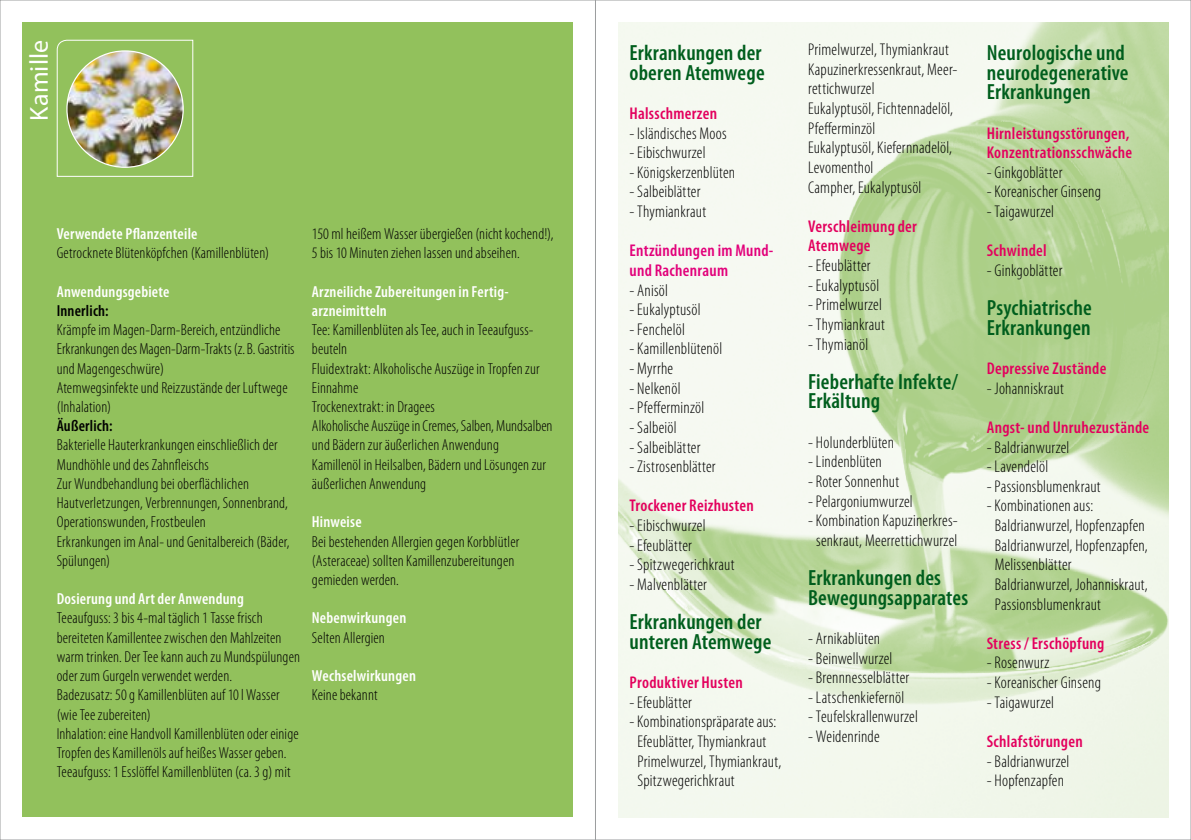
<style>
.page{position:relative;width:1191px;height:840px;background:#fff}
.page>*{position:absolute;margin:0;border:0;box-sizing:border-box;transform-origin:0 0}
.t1{font:26px "Myriad Pro";letter-spacing:.005em;color:#fff}
.t2{font:600 condensed 22px/19.6px "Myriad Pro";letter-spacing:.005em;color:#005e1d}
.t3{font:300 condensed 17px/19.6px "Myriad Pro";letter-spacing:.01em;color:#000}
.t4{font:600 condensed 17px/19.6px "Myriad Pro";letter-spacing:.015em;color:#e3005d}
.t5{font:600 condensed 17px/19.6px "Myriad Pro";letter-spacing:.015em;color:#e2007a}
.t6{font:300 condensed 16px/19.2px "Myriad Pro";letter-spacing:.01em;color:#000}
.t7{font:600 condensed 16px/19.2px "Myriad Pro";letter-spacing:.015em;color:#fff}
.t8{font:600 condensed 16px "Myriad Pro";letter-spacing:.015em;color:#000}
</style>
<div class="page">
<img style="left:618px;top:23px;width:550px;height:793px">
<div style="left:23px;top:23px;width:550px;height:793px;background:#92c15c"></div>
<svg style="left:56px;top:39px;width:138px;height:138px"></svg>
<img style="left:67px;top:51px;width:116px;height:116px;border-radius:58px">
<h1 class="t1" style="left:25px;top:121px;width:82px;rotate:-90deg">Kamille</h1>
<p class="t7" style="left:57px;top:224px;width:142px">Verwendete Pflanzenteile</p>
<p class="t6" style="left:57px;top:243px;width:214px">Getrocknete Blütenköpfchen (Kamillenblüten)</p>
<p class="t7" style="left:57px;top:282px;width:114px">Anwendungsgebiete</p>
<p class="t8" style="left:57px;top:302px;width:53px">Innerlich:</p>
<p class="t6" style="left:57px;top:320px;width:239px">Krämpfe im Magen-Darm-Bereich, entzündliche Erkrankungen des Magen-Darm-Trakts (z.B. Gastritis und Magengeschwüre)<br>Atemwegsinfekte und Reizzustände der Luftwege (Inhalation)</p>
<p class="t8" style="left:57px;top:417px;width:57px">Äußerlich:</p>
<p class="t6" style="left:57px;top:435px;width:234px">Bakterielle Hauterkrankungen einschließlich der Mundhöhle und des Zahnfleischs<br>Zur Wundbehandlung bei oberflächlichen Hautverletzungen, Verbrennungen, Sonnenbrand, Operationswunden, Frostbeulen<br>Erkrankungen im Anal- und Genitalbereich (Bäder, Spülungen)</p>
<p class="t7" style="left:57px;top:589px;width:189px">Dosierung und Art der Anwendung</p>
<p class="t6" style="left:57px;top:608px;width:245px">Teeaufguss: 3 bis 4-mal täglich 1 Tasse frisch bereiteten Kamillentee zwischen den Mahlzeiten warm trinken. Der Tee kann auch zu Mundspülungen oder zum Gurgeln verwendet werden.<br>Badezusatz: 50 g Kamillenblüten auf 10l Wasser (wie Tee zubereiten)<br>Inhalation: eine Handvoll Kamillenblüten oder einige Tropfen des Kamillenöls auf heißes Wasser geben.<br>Teeaufguss: 1 Esslöffel Kamillenblüten (ca. 3 g) mit</p>
<p class="t6" style="left:312px;top:224px;width:243px">150 ml heißem Wasser übergießen (nicht kochend!),<br>5 bis 10 Minuten ziehen lassen und abseihen.</p>
<p class="t7" style="left:312px;top:282px;width:198px">Arzneiliche Zubereitungen in Fertig&shy;arzneimitteln</p>
<p class="t6" style="left:312px;top:320px;width:242px">Tee: Kamillenblüten als Tee, auch in Teeaufguss&shy;beuteln<br>Fluidextrakt: Alkoholische Auszüge in Tropfen zur Einnahme<br>Trockenextrakt: in Dragees<br>Alkoholische Auszüge in Cremes, Salben, Mundsalben und Bädern zur äußerlichen Anwendung<br>Kamillenöl in Heilsalben, Bädern und Lösungen zur äußerlichen Anwendung</p>
<p class="t7" style="left:312px;top:512px;width:51px">Hinweise</p>
<p class="t6" style="left:312px;top:531px;width:209px">Bei bestehenden Allergien gegen Korbblütler (Asteraceae) sollten Kamillenzubereitungen gemieden werden.</p>
<p class="t7" style="left:312px;top:608px;width:96px">Nebenwirkungen</p>
<p class="t6" style="left:312px;top:627px;width:74px">Selten Allergien</p>
<p class="t7" style="left:312px;top:666px;width:106px">Wechselwirkungen</p>
<p class="t6" style="left:312px;top:685px;width:67px">Keine bekannt</p>
<h2 class="t2" style="left:629px;top:43px;width:137px">Erkrankungen der oberen Atemwege</h2>
<p class="t4" style="left:629px;top:104px;width:89px">Halsschmerzen</p>
<p class="t3" style="left:629px;top:123px;width:99px">- Isländisches Moos</p>
<p class="t3" style="left:629px;top:143px;width:78px">- Eibischwurzel</p>
<p class="t3" style="left:629px;top:163px;width:107px">- Königskerzenblüten</p>
<p class="t3" style="left:629px;top:182px;width:72px">- Salbeiblätter</p>
<p class="t3" style="left:629px;top:202px;width:78px">- Thymiankraut</p>
<p class="t5" style="left:629px;top:241px;width:145px">Entzündungen im Mund&shy;und Rachenraum</p>
<p class="t3" style="left:629px;top:280px;width:40px">- Anisöl</p>
<p class="t3" style="left:629px;top:300px;width:73px">- Eukalyptusöl</p>
<p class="t3" style="left:629px;top:319px;width:57px">- Fenchelöl</p>
<p class="t3" style="left:629px;top:339px;width:94px">- Kamillenblütenöl</p>
<p class="t3" style="left:629px;top:359px;width:45px">- Myrrhe</p>
<p class="t3" style="left:629px;top:378px;width:53px">- Nelkenöl</p>
<p class="t3" style="left:629px;top:398px;width:76px">- Pfefferminzöl</p>
<p class="t3" style="left:629px;top:417px;width:49px">- Salbeiöl</p>
<p class="t3" style="left:629px;top:437px;width:72px">- Salbeiblätter</p>
<p class="t3" style="left:629px;top:457px;width:88px">- Zistrosenblätter</p>
<p class="t4" style="left:629px;top:496px;width:126px">Trockener Reizhusten</p>
<p class="t3" style="left:629px;top:515px;width:78px">- Eibischwurzel</p>
<p class="t3" style="left:629px;top:535px;width:64px">- Efeublätter</p>
<p class="t3" style="left:629px;top:555px;width:106px">- Spitzwegerichkraut</p>
<p class="t3" style="left:629px;top:574px;width:79px">- Malvenblätter</p>
<h2 class="t2" style="left:629px;top:612px;width:143px">Erkrankungen der unteren Atemwege</h2>
<p class="t4" style="left:629px;top:672px;width:115px">Produktiver Husten</p>
<p class="t3" style="left:629px;top:692px;width:64px">- Efeublätter</p>
<p class="t3" style="left:637px;top:711px;width:145px;text-indent:-8px">- Kombinationspräparate aus:<br>Efeublätter, Thymiankraut<br>Primelwurzel, Thymiankraut,<br>Spitzwegerichkraut</p>
<p class="t3" style="left:808px;top:40px;width:151px">Primelwurzel, Thymiankraut<br>Kapuzinerkressenkraut, Meer&shy;rettichwurzel<br>Eukalyptusöl, Fichtennadelöl,<br>Pfefferminzöl<br>Eukalyptusöl, Kiefernnadelöl,<br>Levomenthol<br>Campher, Eukalyptusöl</p>
<p class="t4" style="left:808px;top:216px;width:110px">Verschleimung der<br>Atemwege</p>
<p class="t3" style="left:808px;top:256px;width:64px">- Efeublätter</p>
<p class="t3" style="left:808px;top:275px;width:73px">- Eukalyptusöl</p>
<p class="t3" style="left:808px;top:295px;width:75px">- Primelwurzel</p>
<p class="t3" style="left:808px;top:315px;width:78px">- Thymiankraut</p>
<p class="t3" style="left:808px;top:334px;width:62px">- Thymianöl</p>
<h2 class="t2" style="left:808px;top:372px;width:151px">Fieberhafte Infekte/<br>Erkältung</h2>
<p class="t3" style="left:808px;top:432px;width:87px">- Holunderblüten</p>
<p class="t3" style="left:808px;top:452px;width:75px">- Lindenblüten</p>
<p class="t3" style="left:808px;top:471px;width:92px">- Roter Sonnenhut</p>
<p class="t3" style="left:808px;top:491px;width:106px">- Pelargoniumwurzel</p>
<p class="t3" style="left:808px;top:511px;width:151px;text-align:center">- Kombination Kapuzinerkres&shy;senkraut, Meerrettichwurzel</p>
<h2 class="t2" style="left:808px;top:568px;width:161px">Erkrankungen des<br>Bewegungsapparates</h2>
<p class="t3" style="left:808px;top:628px;width:74px">- Arnikablüten</p>
<p class="t3" style="left:808px;top:648px;width:86px">- Beinwellwurzel</p>
<p class="t3" style="left:808px;top:667px;width:102px">- Brennnesselblätter</p>
<p class="t3" style="left:808px;top:687px;width:98px">- Latschenkiefernöl</p>
<p class="t3" style="left:808px;top:707px;width:111px">- Teufelskrallenwurzel</p>
<p class="t3" style="left:808px;top:726px;width:73px">- Weidenrinde</p>
<h2 class="t2" style="left:986px;top:43px;width:143px">Neurologische und neurodegenerative<br>Erkrankungen</h2>
<p class="t4" style="left:986px;top:123px;width:147px">Hirnleistungsstörungen,<br>Konzentrationsschwäche</p>
<p class="t3" style="left:986px;top:163px;width:77px">- Ginkgoblätter</p>
<p class="t3" style="left:986px;top:182px;width:116px">- Koreanischer Ginseng</p>
<p class="t3" style="left:986px;top:202px;width:69px">- Taigawurzel</p>
<p class="t4" style="left:986px;top:241px;width:61px">Schwindel</p>
<p class="t3" style="left:986px;top:261px;width:77px">- Ginkgoblätter</p>
<h2 class="t2" style="left:986px;top:298px;width:106px">Psychiatrische<br>Erkrankungen</h2>
<p class="t4" style="left:986px;top:359px;width:121px">Depressive Zustände</p>
<p class="t3" style="left:986px;top:378px;width:79px">- Johanniskraut</p>
<p class="t4" style="left:986px;top:417px;width:164px">Angst- und Unruhezustände</p>
<p class="t3" style="left:986px;top:437px;width:84px">- Baldrianwurzel</p>
<p class="t3" style="left:986px;top:457px;width:63px">- Lavendelöl</p>
<p class="t3" style="left:986px;top:476px;width:115px">- Passionsblumenkraut</p>
<p class="t3" style="left:994px;top:496px;width:154px;text-indent:-8px">- Kombinationen aus:<br>Baldrianwurzel, Hopfenzapfen<br>Baldrianwurzel, Hopfenzapfen,<br>Melissenblätter<br>Baldrianwurzel, Johanniskraut,<br>Passionsblumenkraut</p>
<p class="t4" style="left:986px;top:633px;width:119px">Stress / Erschöpfung</p>
<p class="t3" style="left:986px;top:653px;width:64px">- Rosenwurz</p>
<p class="t3" style="left:986px;top:672px;width:116px">- Koreanischer Ginseng</p>
<p class="t3" style="left:986px;top:692px;width:69px">- Taigawurzel</p>
<p class="t4" style="left:986px;top:731px;width:97px">Schlafstörungen</p>
<p class="t3" style="left:986px;top:751px;width:84px">- Baldrianwurzel</p>
<p class="t3" style="left:986px;top:770px;width:79px">- Hopfenzapfen</p>
</div>
